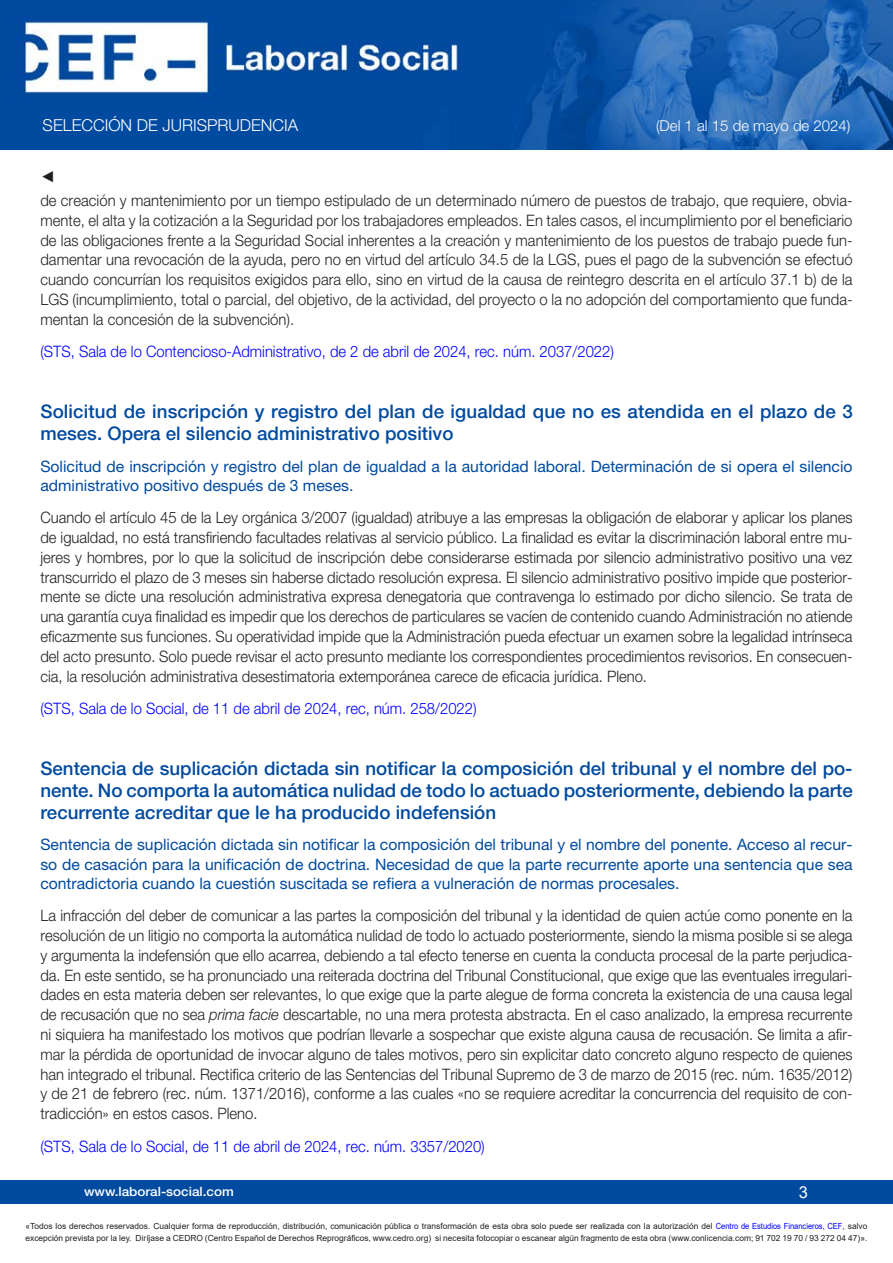
<style>
.page{position:relative;width:893px;height:1263px;background:#fff}
.page>*{position:absolute;margin:0;border:0;box-sizing:border-box;transform-origin:0 0}
.Cabecera_nuevo{font:500 18.75px/22px "Helvetica Neue LT Std";color:#004a9f}
.t1{font:300 16.5px "Helvetica Neue LT Std";color:#fff}
.t2{font:16.5px "Arial";color:#fff}
.Contenido_nuevo{font:300 15.75px/19.8px "Helvetica Neue LT Std";color:#231f20;text-align:justify;scale:.94 1}
.Subcabecera{font:15.75px/19px "Helvetica Neue LT Std";color:#004a9f}
.Contenido_nuevo-2{font:300 15.75px "Helvetica Neue LT Std";color:#00f;scale:.94 1}
.Contenido_nuevo-3{font:15.75px "Arial";color:#231f20;scale:.94 1}
.t3{font:300 15px "Helvetica Neue LT Std";color:#fff}
.t4{font:500 12.75px "Helvetica Neue LT Std";color:#fff;scale:1.06 1}
.t5{font:8.4px/12px "Arial";color:#231f20}
.s1{font-style:italic}
.s2{color:#00f}
</style>
<div class="page">
<div style="left:0;top:1180px;width:893px;height:23px;background:#004a9f"></div>
<img style="left:0;top:0;width:893px;height:149px">
<p class="t1" style="left:43px;top:115px;width:257px">SELECCIÓN DE JURISPRUDENCIA</p>
<p class="t3" style="left:656px;top:117px;width:196px">(Del 1 al 15 de mayo de 2024)</p>
<p class="Contenido_nuevo-3" style="left:40px;top:165px;width:17px">◄</p>
<p class="Contenido_nuevo" style="left:40px;top:190px;width:865px">de creación y mantenimiento por un tiempo estipulado de un determinado número de puestos de trabajo, que requiere, obvia&shy;mente, el alta y la cotización a la Seguridad por los trabajadores empleados. En tales casos, el incumplimiento por el beneficiario de las obligaciones frente a la Seguridad Social inherentes a la creación y mantenimiento de los puestos de trabajo puede fun&shy;damentar una revocación de la ayuda, pero no en virtud del artículo 34.5 de la LGS, pues el pago de la subvención se efectuó cuando concurrían los requisitos exigidos para ello, sino en virtud de la causa de reintegro descrita en el artículo 37.1 b) de la LGS (incumplimiento, total o parcial, del objetivo, de la actividad, del proyecto o la no adopción del comportamiento que funda&shy;mentan la concesión de la subvención).</p>
<p class="Contenido_nuevo-2" style="left:40px;top:342px;width:612px">(STS, Sala de lo Contencioso-Administrativo, de 2 de abril de 2024, rec. núm. 2037/2022)</p>
<p class="Cabecera_nuevo" style="left:40px;top:400px;width:814px">Solicitud de inscripción y registro del plan de igualdad que no es atendida en el plazo de 3 meses. Opera el silencio administrativo positivo</p>
<p class="Subcabecera" style="left:40px;top:456px;width:814px">Solicitud de inscripción y registro del plan de igualdad a la autoridad laboral. Determinación de si opera el silencio administrativo positivo después de 3 meses.</p>
<p class="Contenido_nuevo" style="left:40px;top:507px;width:866px">Cuando el artículo 45 de la Ley orgánica 3/2007 (igualdad) atribuye a las empresas la obligación de elaborar y aplicar los planes de igualdad, no está transfiriendo facultades relativas al servicio público. La finalidad es evitar la discriminación laboral entre mu&shy;jeres y hombres, por lo que la solicitud de inscripción debe considerarse estimada por silencio administrativo positivo una vez transcurrido el plazo de 3 meses sin haberse dictado resolución expresa. El silencio administrativo positivo impide que posterior&shy;mente se dicte una resolución administrativa expresa denegatoria que contravenga lo estimado por dicho silencio. Se trata de una garantía cuya finalidad es impedir que los derechos de particulares se vacíen de contenido cuando Administración no atiende eficazmente sus funciones. Su operatividad impide que la Administración pueda efectuar un examen sobre la legalidad intrínseca del acto presunto. Solo puede revisar el acto presunto mediante los correspondientes procedimientos revisorios. En consecuen&shy;cia, la resolución administrativa desestimatoria extemporánea carece de eficacia jurídica. Pleno.</p>
<p class="Contenido_nuevo-2" style="left:40px;top:699px;width:466px">(STS, Sala de lo Social, de 11 de abril de 2024, rec, núm. 258/2022)</p>
<p class="Cabecera_nuevo" style="left:40px;top:757px;width:814px;text-align:justify">Sentencia de suplicación dictada sin notificar la composición del tribunal y el nombre del po&shy;nente. No comporta la automática nulidad de todo lo actuado posteriormente, debiendo la parte recurrente acreditar que le ha producido indefensión</p>
<p class="Subcabecera" style="left:40px;top:835px;width:814px;text-align:justify">Sentencia de suplicación dictada sin notificar la composición del tribunal y el nombre del ponente. Acceso al recur&shy;so de casación para la unificación de doctrina. Necesidad de que la parte recurrente aporte una sentencia que sea contradictoria cuando la cuestión suscitada se refiera a vulneración de normas procesales.</p>
<p class="Contenido_nuevo" style="left:40px;top:905px;width:866px">La infracción del deber de comunicar a las partes la composición del tribunal y la identidad de quien actúe como ponente en la resolución de un litigio no comporta la automática nulidad de todo lo actuado posteriormente, siendo la misma posible si se alega y argumenta la indefensión que ello acarrea, debiendo a tal efecto tenerse en cuenta la conducta procesal de la parte perjudica&shy;da. En este sentido, se ha pronunciado una reiterada doctrina del Tribunal Constitucional, que exige que las eventuales irregulari&shy;dades en esta materia deben ser relevantes, lo que exige que la parte alegue de forma concreta la existencia de una causa legal de recusación que no sea <span class="s1">prima facie</span> descartable, no una mera protesta abstracta. En el caso analizado, la empresa recurrente ni siquiera ha manifestado los motivos que podrían llevarle a sospechar que existe alguna causa de recusación. Se limita a afir&shy;mar la pérdida de oportunidad de invocar alguno de tales motivos, pero sin explicitar dato concreto alguno respecto de quienes han integrado el tribunal. Rectifica criterio de las Sentencias del Tribunal Supremo de 3 de marzo de 2015 (rec. núm. 1635/2012) y de 21 de febrero (rec. núm. 1371/2016), conforme a las cuales «no se requiere acreditar la concurrencia del requisito de con&shy;tradicción» en estos casos. Pleno.</p>
<p class="Contenido_nuevo-2" style="left:40px;top:1137px;width:474px">(STS, Sala de lo Social, de 11 de abril de 2024, rec. núm. 3357/2020)</p>
<p class="t4" style="left:84px;top:1184px;width:143px">www.laboral-social.com</p>
<p class="t2" style="left:799px;top:1180px;width:11px">3</p>
<p class="t5" style="left:26px;top:1220px;width:843px">«Todos los derechos reservados. Cualquier forma de reproducción, distribución, comunicación pública o transformación de esta obra solo puede ser realizada con la autorización del <span class="s2">Centro de Estudios Financieros, CEF</span>, salvo excepción prevista por la ley. Diríjase a CEDRO (Centro Español de Derechos Reprográficos, www.cedro.org) si necesita fotocopiar o escanear algún fragmento de esta obra (www.conlicencia.com; 91 702 19 70 / 93 272 04 47)».</p>
</div>
